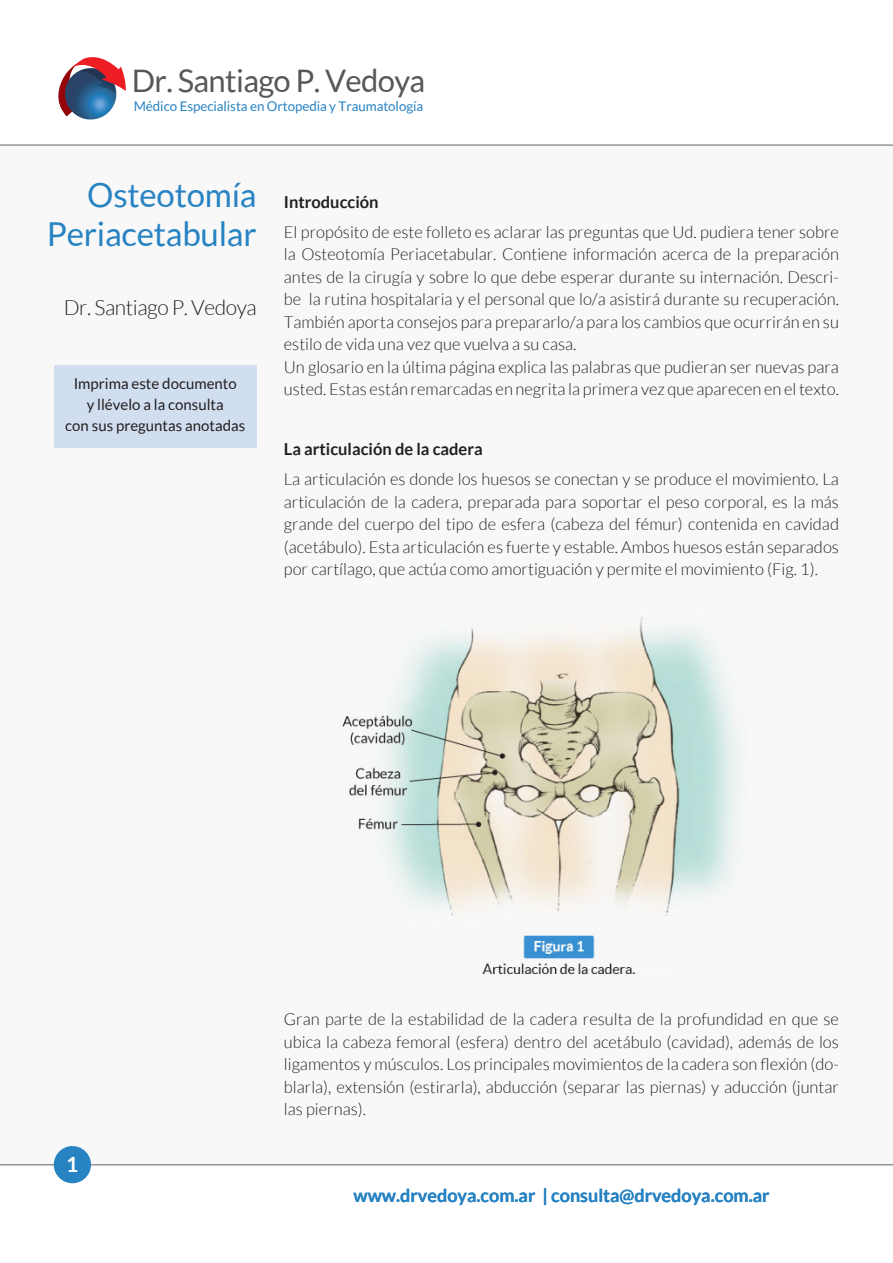
<style>
.page{position:relative;width:893px;height:1263px;background:#fff}
.page>*{position:absolute;margin:0;border:0;box-sizing:border-box;transform-origin:0 0}
.t1{font:33px/39px "Lato";letter-spacing:-.005em;color:#2883c3;text-align:right}
.t2{font:31.05px "Lato";letter-spacing:-.02em;color:#57585a}
.t3{font:300 21px "Lato";letter-spacing:-.02em;color:#231f20}
.t4{font:700 21px "Lato";color:#fff}
.t5{font:700 18px "Lato";color:#2883c3}
.t6{font:300 16.5px/22.5px "Lato";color:#231f20;text-align:justify}
.t7{font:700 16.5px "Lato";color:#231f20}
.t8{font:15px/21px "Lato";color:#231f20;text-align:center}
.t9{font:13.35px "Lato";letter-spacing:-.005em;color:#2883c3}
</style>
<div class="page">
<div style="left:0;top:146px;width:893px;height:1019px;background:#f8f8f8"></div>
<svg style="left:58px;top:57px;width:68px;height:63px"></svg>
<hr style="left:0;top:144px;width:893px;height:2px;background:#939598">
<hr style="left:0;top:1164px;width:893px;height:1px;background:#939598">
<div style="left:54px;top:365px;width:203px;height:82px;background:#d1def0"></div>
<img style="left:342px;top:617px;width:394px;height:358px">
<div style="left:54px;top:1146px;width:37px;height:37px;background:#2883c3;border-radius:50%"></div>
<h2 class="t2" style="left:132px;top:64px;width:295px">Dr. Santiago P. Vedoya</h2>
<p class="t9" style="left:134px;top:99px;width:291px">Médico Especialista en Ortopedia y Traumatología</p>
<h1 class="t1" style="left:47px;top:176px;width:211px">Osteotomía<br>Periacetabular</h1>
<p class="t3" style="left:64px;top:296px;width:195px">Dr. Santiago P. Vedoya</p>
<p class="t8" style="left:65px;top:372px;width:181px">Imprima este documento<br>y llévelo a la consulta<br>con sus preguntas anotadas</p>
<p class="t7" style="left:284px;top:192px;width:96px">Introducción</p>
<p class="t6" style="left:284px;top:221px;width:557px;text-align:left">El propósito de este folleto es aclarar las preguntas que Ud. pudiera tener sobre la Osteotomía Periacetabular. Contiene información acerca de la preparación antes de la cirugía y sobre lo que debe esperar durante su internación. Descri&shy;be la rutina hospitalaria y el personal que lo/a asistirá durante su recuperación.<br>También aporta consejos para prepararlo/a para los cambios que ocurrirán en su estilo de vida una vez que vuelva a su casa.<br>Un glosario en la última página explica las palabras que pudieran ser nuevas para usted. Estas están remarcadas en negrita la primera vez que aparecen en el texto.</p>
<p class="t7" style="left:284px;top:440px;width:200px">La articulación de la cadera</p>
<p class="t6" style="left:284px;top:468px;width:557px">La articulación es donde los huesos se conectan y se produce el movimiento. La articulación de la cadera, preparada para soportar el peso corporal, es la más grande del cuerpo del tipo de esfera (cabeza del fémur) contenida en cavidad (acetábulo). Esta articulación es fuerte y estable. Ambos huesos están separados por cartílago, que actúa como amortiguación y permite el movimiento (Fig. 1).</p>
<p class="t4" style="left:66px;top:1152px;width:14px">1</p>
<p class="t6" style="left:284px;top:1008px;width:557px">Gran parte de la estabilidad de la cadera resulta de la profundidad en que se ubica la cabeza femoral (esfera) dentro del acetábulo (cavidad), además de los ligamentos y músculos. Los principales movimientos de la cadera son flexión (do&shy;blarla), extensión (estirarla), abducción (separar las piernas) y aducción (juntar las piernas).</p>
<p class="t5" style="left:353px;top:1185px;width:418px">www.drvedoya.com.ar | consulta@drvedoya.com.ar</p>
</div>
